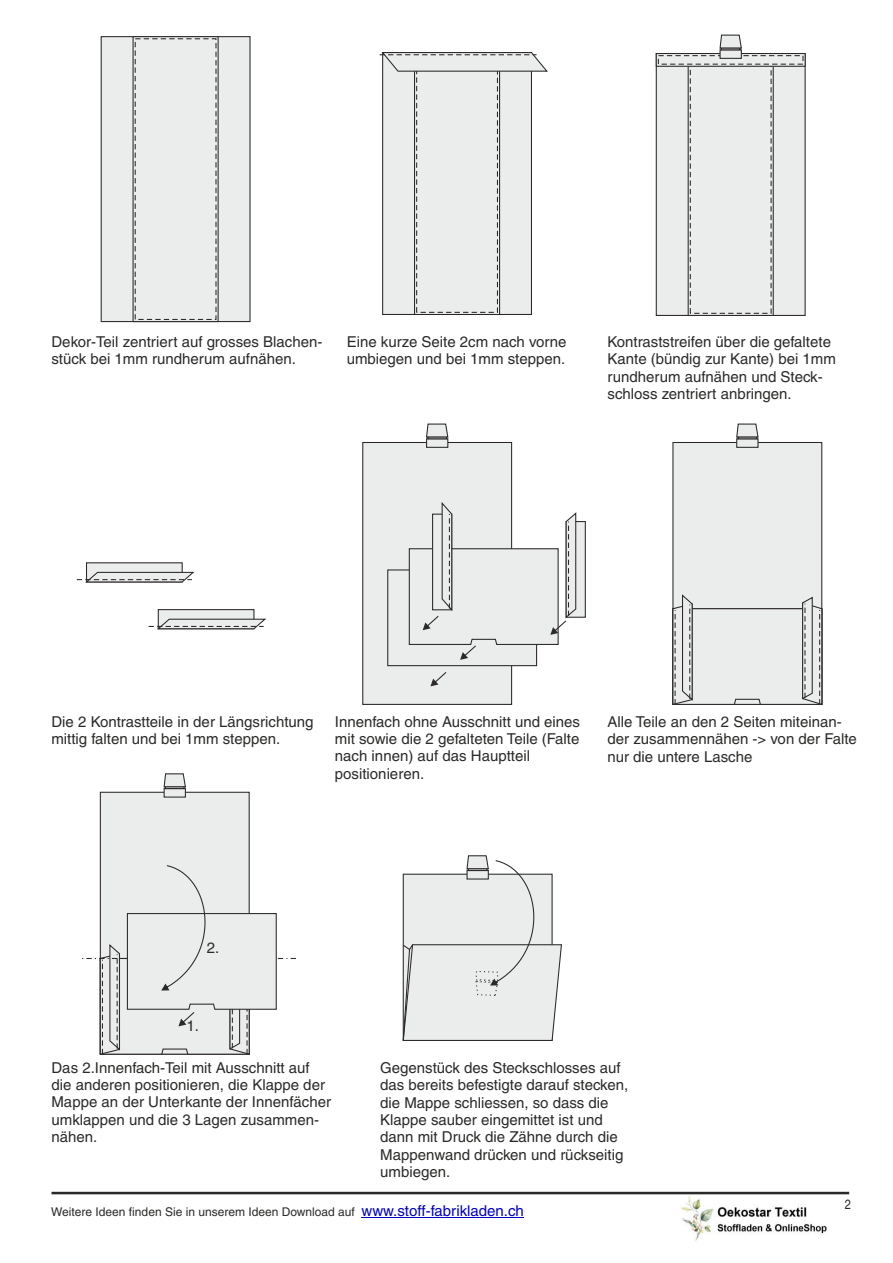
<style>
.page{position:relative;width:893px;height:1263px;background:#fff}
.page>*{position:absolute;margin:0;border:0;box-sizing:border-box;transform-origin:0 0}
.t1{font:15px/17.4px "Helvetica";color:#2b2a29}
.t2{font:condensed 13.5px "Helvetica";color:#2b2a29}
.t3{font:12px "Helvetica";color:#2b2a29}
.s1{font-size:15px;color:#0000c4}
</style>
<div class="page">
<svg style="left:77px;top:562px;width:118px;height:21px;background:#cacaca"></svg>
<svg style="left:149px;top:609px;width:118px;height:21px;background:#cacaca"></svg>
<svg style="left:362px;top:423px;width:224px;height:282px"></svg>
<svg style="left:672px;top:423px;width:151px;height:282px;background:#e2e3e3"></svg>
<svg style="left:82px;top:773px;width:214px;height:282px"></svg>
<svg style="left:402px;top:855px;width:160px;height:186px;background:#e4e5e5"></svg>
<hr style="left:51px;top:1192px;width:798px;height:2px;background:#2b2a29">
<svg style="left:100px;top:36px;width:151px;height:287px;background:#e2e3e3"></svg>
<svg style="left:380px;top:52px;width:168px;height:263px;background:#e4e4e4"></svg>
<svg style="left:655px;top:34px;width:151px;height:282px;background:#e1e2e2"></svg>
<hr style="left:362px;top:1217px;width:162px;height:1px;background:#0000c4">
<img style="left:681px;top:1196px;width:146px;height:45px">
<p class="t1" style="left:51px;top:334px;width:272px">Dekor-Teil zentriert auf grosses Blachen&shy;stück bei 1mm rundherum aufnähen.</p>
<p class="t1" style="left:347px;top:334px;width:221px">Eine kurze Seite 2cm nach vorne umbiegen und bei 1mm steppen.</p>
<p class="t1" style="left:607px;top:334px;width:230px">Kontraststreifen über die gefaltete<br>Kante (bündig zur Kante) bei 1mm rundherum aufnähen und Steck&shy;schloss zentriert anbringen.</p>
<p class="t1" style="left:51px;top:714px;width:264px">Die 2 Kontrastteile in der Längsrichtung mittig falten und bei 1mm steppen.</p>
<p class="t1" style="left:335px;top:714px;width:247px">Innenfach ohne Ausschnitt und eines mit sowie die 2 gefalteten Teile (Falte nach innen) auf das Hauptteil positionieren.</p>
<p class="t1" style="left:607px;top:714px;width:251px">Alle Teile an den 2 Seiten miteinan&shy;der zusammennähen -&gt; von der Falte nur die untere Lasche</p>
<p class="t1" style="left:207px;top:940px;width:14px">2.</p>
<p class="t1" style="left:187px;top:1018px;width:14px">1.</p>
<p class="t1" style="left:51px;top:1060px;width:281px">Das 2.Innenfach-Teil mit Ausschnitt auf die anderen positionieren, die Klappe der Mappe an der Unterkante der Innenfächer umklappen und die 3 Lagen zusammen&shy;nähen.</p>
<p class="t1" style="left:380px;top:1060px;width:250px">Gegenstück des Steckschlosses auf das bereits befestigte darauf stecken, die Mappe schliessen, so dass die<br>Klappe sauber eingemittet ist und dann mit Druck die Zähne durch die<br>Mappenwand drücken und rückseitig umbiegen.</p>
<p class="t3" style="left:51px;top:1206px;width:474px">Weitere Ideen finden Sie in unserem Ideen Download auf <span class="s1">www.stoff-fabrikladen.ch</span></p>
<p class="t2" style="left:845px;top:1199px;width:8px">2</p>
</div>
